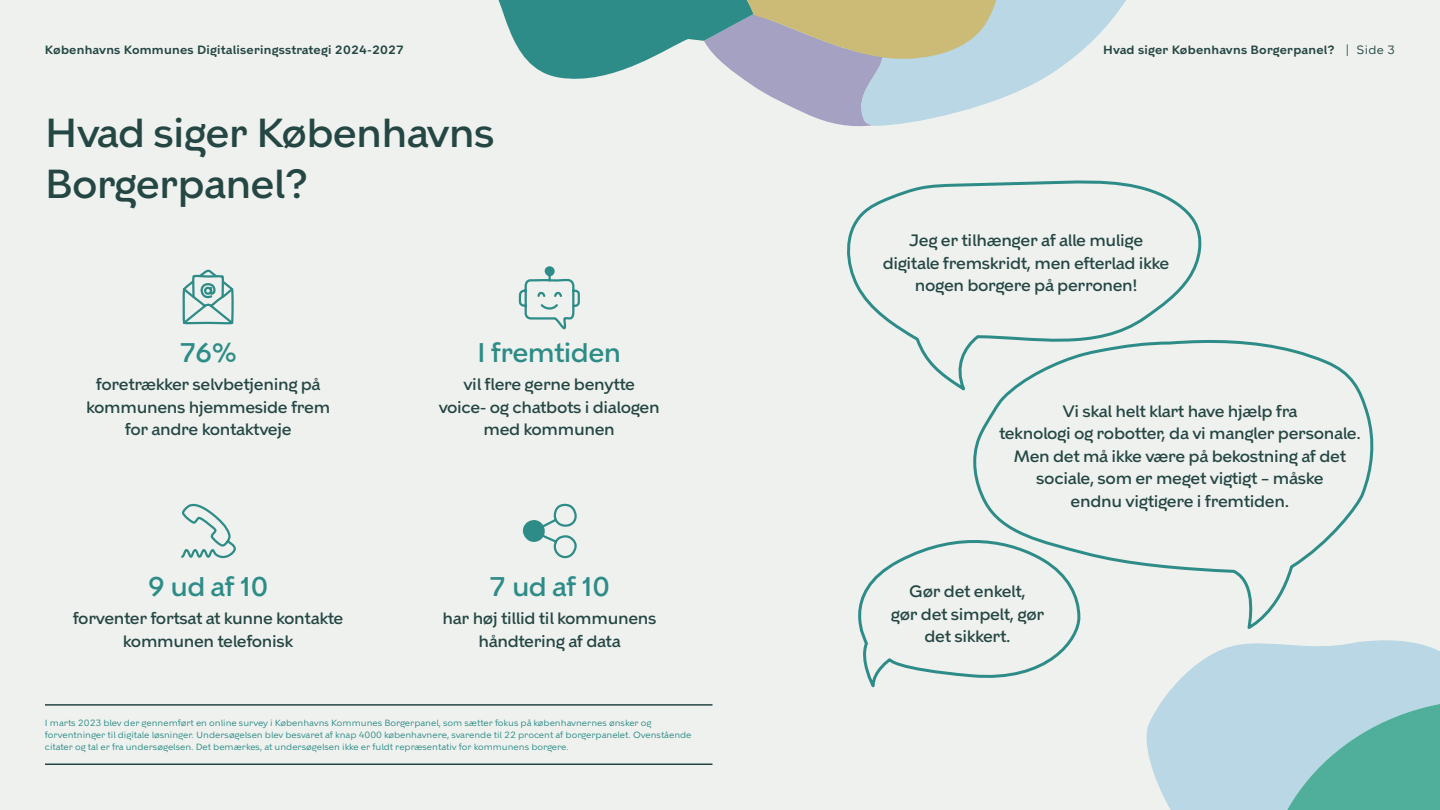
<style>
.page{position:relative;width:1440px;height:810px;background:#eff1ee}
.page>*{position:absolute;margin:0;border:0;box-sizing:border-box;transform-origin:0 0}
.t1{font:500 40.5px/51px "KBH";letter-spacing:-.02em;color:#254744}
.t2{font:500 27px "KBH";letter-spacing:-.025em;color:#2d8c87}
.t3{font:500 16.5px/22.5px "KBH";letter-spacing:-.02em;color:#254744;text-align:center}
.t4{font:600 12px "KBH";letter-spacing:.02em;color:#254744}
.t5{font:9px/12px "KBH";color:#2d8c87}
.s1{font-weight:400}
</style>
<div class="page">
<svg style="left:498px;top:0;width:628px;height:127px"></svg>
<svg style="left:1146px;top:640px;width:294px;height:170px;fill:#b9d7e4"></svg>
<svg style="left:1263px;top:700px;width:177px;height:110px;background:#7ec1bb"></svg>
<hr style="left:45px;top:704px;width:668px;height:2px;background:#254744">
<hr style="left:45px;top:764px;width:668px;height:1px;background:#254744">
<svg style="left:182px;top:269px;width:52px;height:56px"></svg>
<svg style="left:181px;top:503px;width:55px;height:56px"></svg>
<div style="left:545px;top:266px;width:10px;height:10px;background:#2d8c87;border-radius:5px"></div>
<svg style="left:518px;top:271px;width:62px;height:59px"></svg>
<svg style="left:523px;top:503px;width:53px;height:56px"></svg>
<svg style="left:858px;top:540px;width:220px;height:148px"></svg>
<svg style="left:847px;top:180px;width:355px;height:211px"></svg>
<svg style="left:967px;top:340px;width:407px;height:291px"></svg>
<p class="t4" style="left:45px;top:45px;width:361px">Københavns Kommunes Digitaliseringsstrategi 2024-2027</p>
<p class="t4" style="left:1103px;top:45px;width:293px">Hvad siger Københavns Borgerpanel? <span class="s1">| Side 3</span></p>
<h1 class="t1" style="left:45px;top:111px;width:451px">Hvad siger Københavns<br>Borgerpanel?</h1>
<h2 class="t2" style="left:179px;top:341px;width:59px">76%</h2>
<p class="t3" style="left:86px;top:375px;width:246px">foretrækker selvbetjening på kommunens hjemmeside frem for andre kontaktveje</p>
<h2 class="t2" style="left:148px;top:575px;width:122px">9 ud af 10</h2>
<p class="t3" style="left:73px;top:609px;width:272px">forventer fortsat at kunne kontakte kommunen telefonisk</p>
<h2 class="t2" style="left:477px;top:341px;width:146px">I fremtiden</h2>
<p class="t3" style="left:439px;top:375px;width:223px">vil flere gerne benytte voice- og chatbots i dialogen med kommunen</p>
<h2 class="t2" style="left:489px;top:575px;width:122px">7 ud af 10</h2>
<p class="t3" style="left:443px;top:609px;width:215px">har høj tillid til kommunens håndtering af data</p>
<p class="t5" style="left:45px;top:717px;width:648px">I marts 2023 blev der gennemført en online survey i Københavns Kommunes Borgerpanel, som sætter fokus på københavnernes ønsker og forventninger til digitale løsninger. Undersøgelsen blev besvaret af knap 4000 københavnere, svarende til 22 procent af borgerpanelet. Ovenstående citater og tal er fra undersøgelsen. Det bemærkes, at undersøgelsen ikke er fuldt repræsentativ for kommunens borgere.</p>
<p class="t3" style="left:883px;top:231px;width:288px">Jeg er tilhænger af alle mulige digitale fremskridt, men efterlad ikke nogen borgere på perronen!</p>
<p class="t3" style="left:999px;top:401px;width:363px">Vi skal helt klart have hjælp fra<br>teknologi og robotter, da vi mangler personale.<br>Men det må ikke være på bekostning af det sociale, som er meget vigtigt – måske<br>endnu vigtigere i fremtiden.</p>
<p class="t3" style="left:891px;top:582px;width:155px">Gør det enkelt,<br>gør det simpelt, gør det sikkert.</p>
</div>
